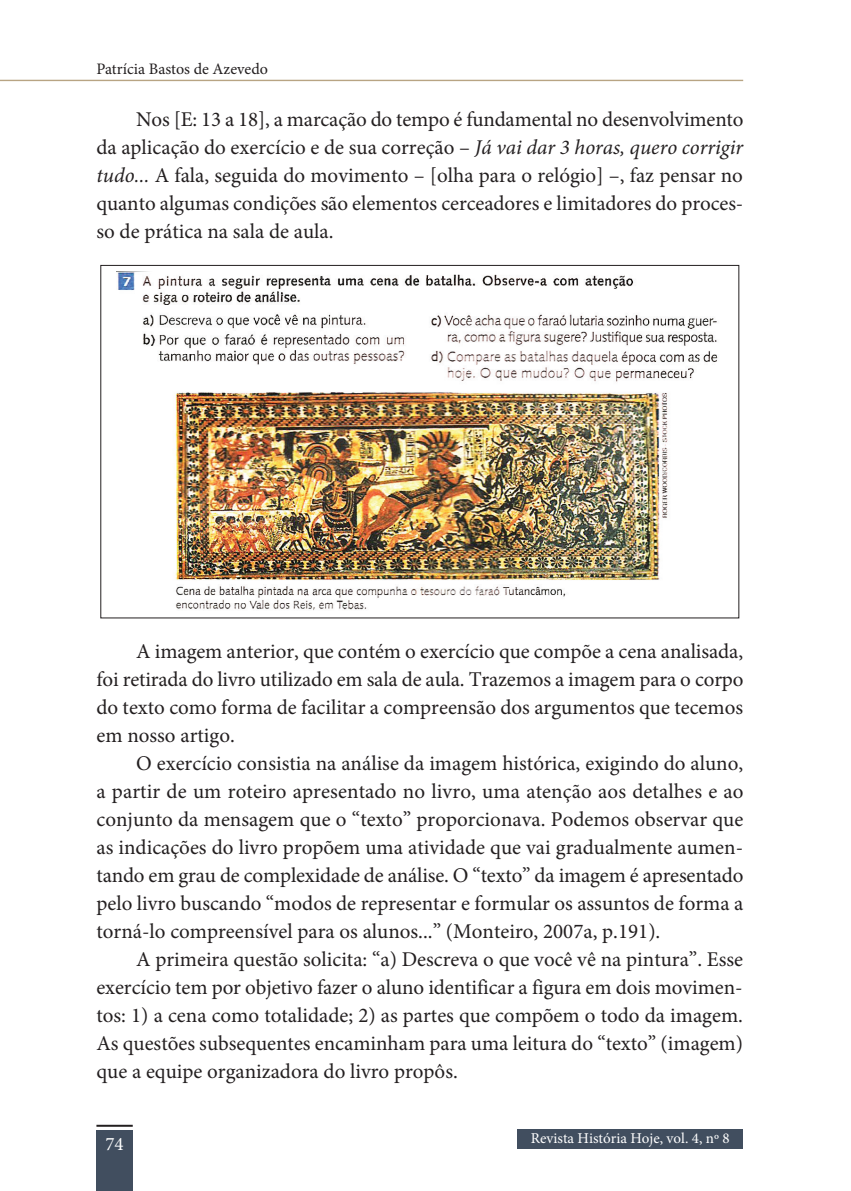
<style>
.page{position:relative;width:851px;height:1191px;background:#fff}
.page>*{position:absolute;margin:0;border:0;box-sizing:border-box;transform-origin:0 0}
.t1{font:21px/28px "Minion Pro";color:#231f20;text-align:justify}
.t2{font:19px "Minion Pro";color:#fff}
.t3{font:16px "Minion Pro";color:#231f20}
.t4{font:15px "Minion Pro";color:#fff}
.s1{font-style:italic}
</style>
<div class="page">
<div style="left:517px;top:1129px;width:226px;height:20px;background:#414e5f"></div>
<hr style="left:0;top:80px;width:743px;height:1px;background:#b8a483">
<div style="left:96px;top:1130px;width:37px;height:61px;background:#414e5f"></div>
<hr style="left:96px;top:1124px;width:37px;height:2px;background:#231f20">
<img style="left:117px;top:271px;width:601px;height:339px">
<p class="t3" style="left:96px;top:58px;width:173px">Patrícia Bastos de Azevedo</p>
<p class="t1" style="left:96px;top:105px;width:648px;text-indent:40px">Nos [E: 13 a 18], a marcação do tempo é fundamental no desenvolvimento da aplicação do exercício e de sua correção – <span class="s1">Já vai dar 3 horas, quero corrigir tudo...</span> A fala, seguida do movimento – [olha para o relógio] –, faz pensar no quanto algumas condições são elementos cerceadores e limitadores do proces&shy;so de prática na sala de aula.</p>
<p class="t1" style="left:96px;top:637px;width:648px;text-indent:40px">A imagem anterior, que contém o exercício que compõe a cena analisada, foi retirada do livro utilizado em sala de aula. Trazemos a imagem para o corpo do texto como forma de facilitar a compreensão dos argumentos que tecemos em nosso artigo.</p>
<p class="t1" style="left:96px;top:749px;width:648px;text-indent:40px">O exercício consistia na análise da imagem histórica, exigindo do aluno, a partir de um roteiro apresentado no livro, uma atenção aos detalhes e ao conjunto da mensagem que o “texto” proporcionava. Podemos observar que as indicações do livro propõem uma atividade que vai gradualmente aumen&shy;tando em grau de complexidade de análise. O “texto” da imagem é apresentado pelo livro buscando “modos de representar e formular os assuntos de forma a torná-lo compreensível para os alunos...” (Monteiro, 2007a, p.191).</p>
<p class="t1" style="left:96px;top:945px;width:648px;text-indent:40px">A primeira questão solicita: “a) Descreva o que você vê na pintura”. Esse exercício tem por objetivo fazer o aluno identificar a figura em dois movimen&shy;tos: 1) a cena como totalidade; 2) as partes que compõem o todo da imagem.<br>As questões subsequentes encaminham para uma leitura do “texto” (imagem) que a equipe organizadora do livro propôs.</p>
<p class="t2" style="left:105px;top:1131px;width:20px">74</p>
<p class="t4" style="left:530px;top:1128px;width:200px">Revista História Hoje, vol. 4, nº 8</p>
</div>
